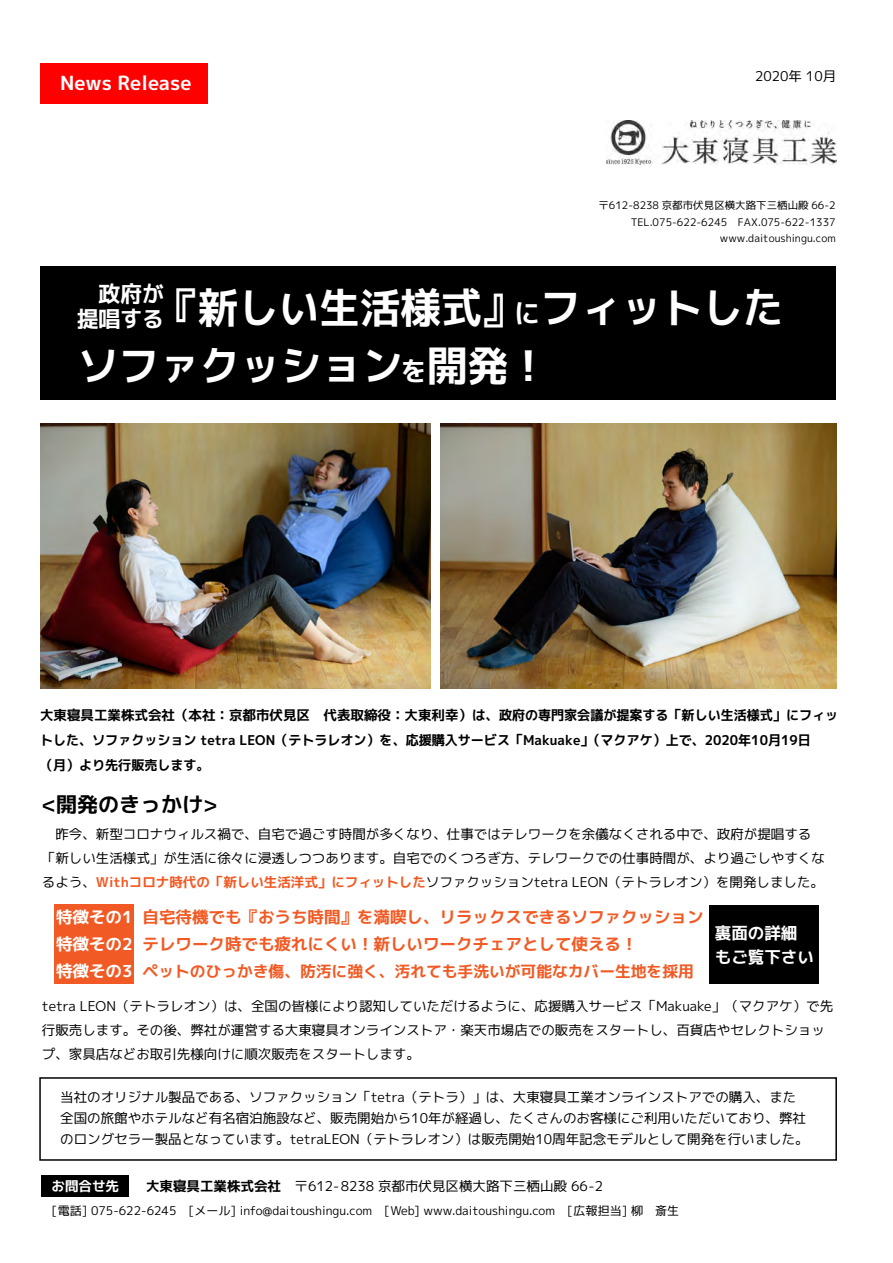
<style>
.page{position:relative;width:893px;height:1263px;background:#fff}
.page>*{position:absolute;margin:0;border:0;box-sizing:border-box;transform-origin:0 0}
.t1{font:42px/58.5px "migmix 1 p bold";color:#fff}
.t2{font:22.5px/25.5px "migmix 1 p bold";color:#fff;text-align:right}
.t3{font:21px "migmix 1 p bold";color:#000}
.t4{font:19.5px "migmix 1 p bold";color:#fff}
.t5{font:16.5px/27px "migmix 1 p bold";color:#f15a24}
.t6{font:16.5px/24px "migmix 1 p bold";color:#fff}
.t7{font:15.75px "migmix 1 p bold";color:#f15a24}
.t8{font:13.5px/24px "migmix 1 p regular";color:#000}
.t9{font:13.5px/25.2px "migmix 1 p bold";color:#000}
.t10{font:12px "migmix 1 p regular";color:#000}
.t11{font:10.5px/16.5px "migmix 1 p regular";color:#000;text-align:right}
.s1{font-size:39px}
.s2{font-size:27px}
.s3{font-family:"migmix 1 p bold";color:#f15a24}
.s4{color:#fff}
.s5{font-size:16.5px;color:#fff}
.s6{font-family:"migmix 1 p bold";color:#fff}
.s7{font-family:"migmix 1 p bold"}
</style>
<div class="page">
<div style="left:709px;top:905px;width:109px;height:79px;background:#000"></div>
<div style="left:54px;top:905px;width:80px;height:26px;background:#f15a24"></div>
<div style="left:54px;top:932px;width:80px;height:26px;background:#f15a24"></div>
<div style="left:54px;top:958px;width:80px;height:26px;background:#f15a24"></div>
<div style="left:40px;top:64px;width:168px;height:40px;background:#f00"></div>
<img style="left:607px;top:120px;width:229px;height:44px">
<div style="left:40px;top:266px;width:796px;height:134px;background:#000"></div>
<div style="left:41px;top:1175px;width:88px;height:22px;background:#000"></div>
<img style="left:40px;top:423px;width:796px;height:265px">
<div style="left:432px;top:420px;width:8px;height:271px;background:#fff"></div>
<div style="left:39px;top:1077px;width:798px;height:84px;border:2px solid #000"></div>
<h3 class="t4" style="left:60px;top:69px;width:133px">News Release</h3>
<p class="t8" style="left:755px;top:64px;width:82px">2020年 10月</p>
<p class="t11" style="left:598px;top:197px;width:239px">〒612-8238 京都市伏見区横大路下三栖山殿 66-2<br>TEL.075-622-6245 FAX.075-622-1337 www.daitoushingu.com</p>
<h2 class="t2" style="left:77px;top:281px;width:88px">政府が提唱する</h2>
<h1 class="t1" style="left:78px;top:278px;width:707px"><span class="s1">　　</span>『新しい生活様式』<span class="s2">に</span>フィットしたソファクッション<span class="s2">を</span>開発！</h1>
<p class="t9" style="left:40px;top:702px;width:800px">大東寝具工業株式会社（本社：京都市伏見区　代表取締役：大東利幸）は、政府の専門家会議が提案する「新しい生活様式」にフィットした、ソファクッション tetra LEON（テトラレオン）を、応援購入サービス「Makuake」（マクアケ）上で、2020年10月19日<br>（月）より先行販売します。</p>
<h3 class="t3" style="left:42px;top:789px;width:177px">&lt;開発のきっかけ&gt;</h3>
<p class="t8" style="left:42px;top:822px;width:785px">　昨今、新型コロナウィルス禍で、自宅で過ごす時間が多くなり、仕事ではテレワークを余儀なくされる中で、政府が提唱する「新しい生活様式」が生活に徐々に浸透しつつあります。自宅でのくつろぎ方、テレワークでの仕事時間が、より過ごしやすくなるよう、<span class="s3">Withコロナ時代の「新しい生活洋式」にフィットした</span>ソファクッションtetra LEON（テトラレオン）を開発しました。</p>
<p class="t5" style="left:56px;top:903px;width:649px"><span class="s4">特徴その1</span> 自宅待機でも『おうち時間』を満喫し、リラックスできるソファクッション<span class="s4">特徴その2</span> テレワーク時でも疲れにくい！新しいワークチェアとして使える！</p>
<p class="t7" style="left:56px;top:960px;width:639px"><span class="s5">特徴その3</span> ペットのひっかき傷、防汚に強く、汚れても手洗いが可能なカバー生地を採用</p>
<p class="t6" style="left:715px;top:921px;width:100px">裏面の詳細もご覧下さい</p>
<p class="t8" style="left:42px;top:994px;width:793px">tetra LEON（テトラレオン）は、全国の皆様により認知していただけるように、応援購入サービス「Makuake」（マクアケ）で先行販売します。その後、弊社が運営する大東寝具オンラインストア・楽天市場店での販売をスタートし、百貨店やセレクトショップ、家具店などお取引先様向けに順次販売をスタートします。</p>
<p class="t8" style="left:60px;top:1087px;width:750px;line-height:21px">当社のオリジナル製品である、ソファクッション「tetra（テトラ）」は、大東寝具工業オンラインストアでの購入、また全国の旅館やホテルなど有名宿泊施設など、販売開始から10年が経過し、たくさんのお客様にご利用いただいており、弊社のロングセラー製品となっています。tetraLEON（テトラレオン）は販売開始10周年記念モデルとして開発を行いました。</p>
<p class="t8" style="left:52px;top:1174px;width:553px"><span class="s6">お問合せ先　</span> <span class="s7">大東寝具工業株式会社</span>　〒612-8238 京都市伏見区横大路下三栖山殿 66-2</p>
<p class="t10" style="left:52px;top:1202px;width:629px">[電話] 075-622-6245　[メール] info@daitoushingu.com　[Web] www.daitoushingu.com　[広報担当] 柳　斎生</p>
</div>
